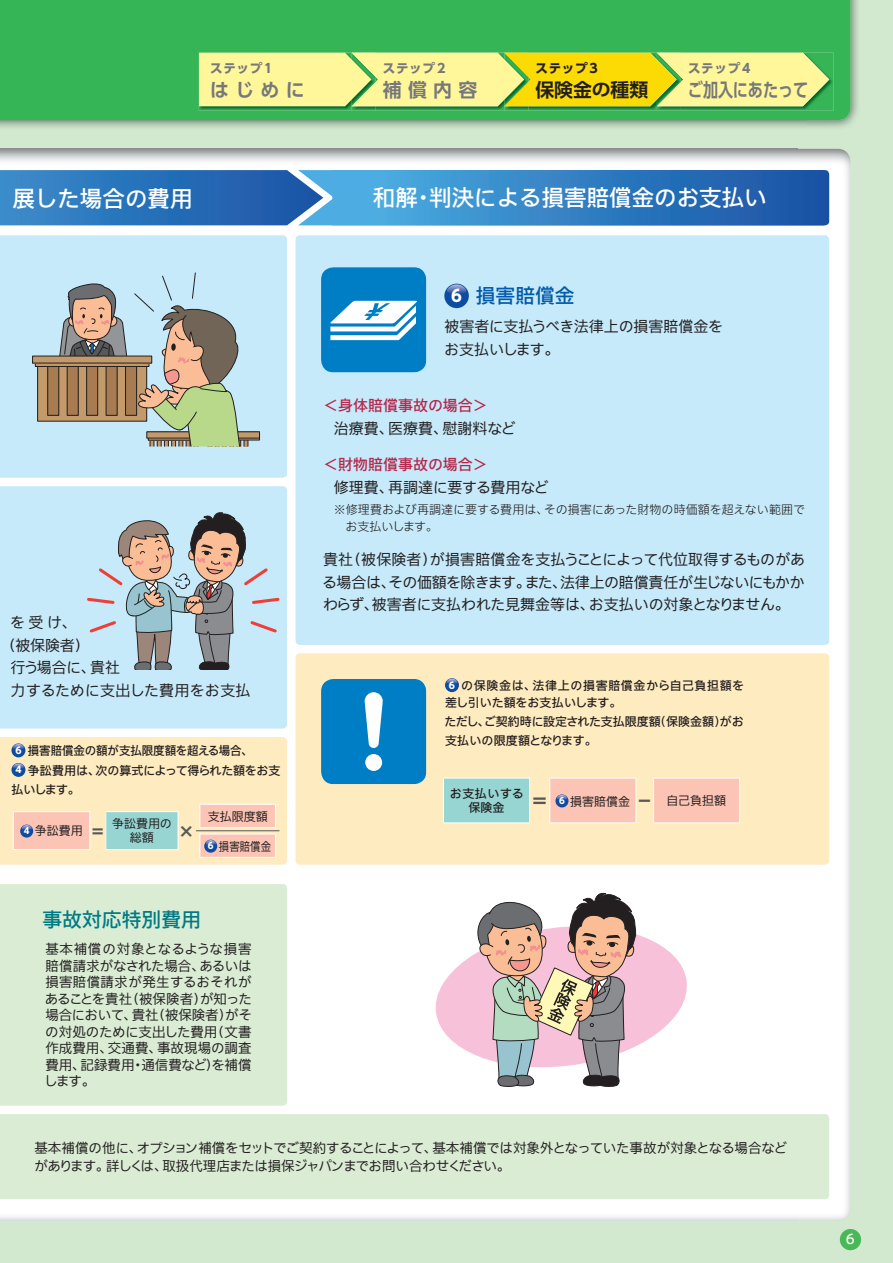
<style>
.page{position:relative;width:893px;height:1263px;background:#d2e8cf}
.page>*{position:absolute;margin:0;border:0;box-sizing:border-box;transform-origin:0 0}
.t1{font:500 22.5px "Iwa UCDA Goth Std";color:#fff}
.t2{font:500 19.8px "Iwa UCDA Goth Std";color:#007a84}
.t3{font:500 19.8px "Iwa UCDA Goth Std";color:#015aaa}
.t4{font:700 18.9px "UD Shin Go Pro De";color:#76787b;scale:.8 1}
.t5{font:700 18.9px "UD Shin Go Pro De";color:#76787b}
.t6{font:700 18.9px "UD Shin Go Pro De";color:#231f20}
.t7{font:700 16.5px "UD Shin Go Pro";color:#57585a}
.t8{font:100 15px/22.5px "Iwa UCDA Goth Std";letter-spacing:-.01em;color:#231f20}
.t9{font:500 15px "Iwa UCDA Goth Std";color:#b6274b}
.t10{font:100 15px "Iwa UCDA Goth Std";letter-spacing:.01em;color:#231f20}
.t11{font:100 13.5px/16.5px "Iwa UCDA Goth Std";letter-spacing:-.015em;color:#231f20;text-align:justify}
.t12{font:100 13.5px/18px "Iwa UCDA Goth Std";letter-spacing:-.04em;color:#231f20}
.t13{font:500 13.5px "Iwa UCDA Goth Std";color:#fff}
.t14{font:700 12.6px "UD Shin Go Pro";letter-spacing:.05em;color:#76787b}
.t15{font:700 12.6px "UD Shin Go Pro";letter-spacing:.05em;color:#231f20}
.t16{font:500 12px/18.5px "Iwa UCDA Goth Std";letter-spacing:-.005em;color:#231f20}
.t17{font:300 12px/16.5px "Iwa UCDA Goth Std";color:#231f20}
.t18{font:100 12px/13.5px "Iwa UCDA Goth Std";color:#231f20;text-align:center}
.t19{font:500 12px "Iwa UCDA Goth Std";letter-spacing:-.005em;color:#231f20;scale:.96 1}
.t20{font:500 12px/14.5px "Iwa UCDA Goth Std";letter-spacing:.04em;color:#231f20;text-align:center}
.t21{font:100 12px "Iwa UCDA Goth Std";color:#231f20;scale:.87 1}
.s1{font-size:16.95px}
.s2{font-family:"UD Shin Go Pro";font-weight:700;font-size:16.35px;color:#fff}
.s3{font-family:"UD Shin Go Pro";font-weight:700;font-size:9.3px;color:#fff}
.s4{font-family:"UD Shin Go Pro";font-weight:700;font-size:8.7px;color:#fff}
.s5{font-family:"UD Shin Go Pro";font-weight:700;font-size:16.5px;color:#57585a}
.s6{font-family:"UD Shin Go Pro";font-weight:700;font-size:18px;color:#57585a}
</style>
<div class="page">
<img style="left:807px;top:0;width:51px;height:127px">
<div style="left:0;top:0;width:850px;height:120px;background:#35b555"></div>
<img style="left:681px;top:53px;width:152px;height:58px">
<img style="left:528px;top:106px;width:129px;height:5px">
<img style="left:657px;top:106px;width:24px;height:5px">
<img style="left:376px;top:106px;width:128px;height:5px">
<img style="left:504px;top:106px;width:24px;height:5px">
<img style="left:199px;top:106px;width:153px;height:5px">
<img style="left:352px;top:106px;width:24px;height:5px">
<svg style="left:199px;top:53px;width:630px;height:53px;background:#f3ec73"></svg>
<img style="left:0;top:149px;width:850px;height:1071px">
<svg style="left:0;top:884px;width:287px;height:222px"></svg>
<svg style="left:0;top:170px;width:829px;height:55px;background:#327dc0"></svg>
<div style="left:0;top:235px;width:287px;height:243px;background:#c6eafa"></div>
<div style="left:0;top:486px;width:287px;height:243px;background:#c6eafa"></div>
<div style="left:296px;top:235px;width:533px;height:410px;background:#c6eafa;border-radius:4px"></div>
<div style="left:296px;top:653px;width:533px;height:212px;background:#feebbf;border-radius:4px"></div>
<div style="left:444px;top:284px;width:25px;height:24px;background:#0d4da1;border-radius:50%"></div>
<svg style="left:447px;top:284px;width:19px;height:9px"></svg>
<div style="left:445px;top:678px;width:14px;height:14px;background:#0d4da1;border-radius:50%"></div>
<svg style="left:446px;top:679px;width:11px;height:5px"></svg>
<div style="left:443px;top:778px;width:87px;height:45px;background:#96d5d2"></div>
<hr style="left:443px;top:778px;width:87px;height:1px;background:#fff">
<hr style="left:443px;top:778px;width:1px;height:44px;background:#fff">
<hr style="left:529px;top:778px;width:1px;height:44px;background:#fff">
<hr style="left:549px;top:778px;width:1px;height:44px;background:#fff">
<hr style="left:549px;top:822px;width:87px;height:1px;background:#fff">
<hr style="left:443px;top:822px;width:87px;height:1px;background:#fff">
<svg style="left:550px;top:778px;width:190px;height:45px;background:#f8c7b7"></svg>
<svg style="left:0;top:1114px;width:829px;height:85px"></svg>
<svg style="left:321px;top:267px;width:105px;height:105px;background:#3699d1"></svg>
<svg style="left:321px;top:679px;width:105px;height:105px;background:#198aca"></svg>
<svg style="left:431px;top:890px;width:260px;height:198px;background:#d8c6c6"></svg>
<div style="left:205px;top:432px;width:54px;height:6px;background:#c39a6b"></div>
<div style="left:204px;top:431px;width:56px;height:7px;border:1px solid #231f20"></div>
<div style="left:38px;top:362px;width:109px;height:59px;background:#c39a6b"></div>
<div style="left:37px;top:361px;width:110px;height:61px;border:1px solid #231f20"></div>
<div style="left:48px;top:362px;width:11px;height:53px;background:#a97b50"></div>
<div style="left:47px;top:361px;width:12px;height:55px;border:1px solid #231f20"></div>
<svg style="left:37px;top:363px;width:18px;height:2px"></svg>
<div style="left:35px;top:359px;width:114px;height:8px;border:1px solid #231f20"></div>
<div style="left:33px;top:356px;width:119px;height:7px;background:#c39a6b"></div>
<svg style="left:55px;top:272px;width:193px;height:174px;background:#b0b3a4"></svg>
<svg style="left:0;top:737px;width:287px;height:128px;background:#f2e1bf"></svg>
<svg style="left:86px;top:510px;width:195px;height:160px;background:#b3bfc5"></svg>
<div style="left:840px;top:1229px;width:21px;height:21px;background:#49b857;border-radius:50%"></div>
<p class="t14" style="left:210px;top:58px;width:64px">ステップ1</p>
<p class="t5" style="left:210px;top:75px;width:96px">は じ め に</p>
<p class="t14" style="left:383px;top:58px;width:64px">ステップ2</p>
<p class="t5" style="left:383px;top:75px;width:96px">補 償 内 容</p>
<p class="t15" style="left:535px;top:58px;width:64px">ステップ3</p>
<p class="t6" style="left:535px;top:75px;width:114px">保険金<span class="s1">の</span>種類</p>
<p class="t14" style="left:688px;top:58px;width:64px">ステップ4</p>
<p class="t4" style="left:688px;top:75px;width:152px">ご加入にあたって</p>
<h1 class="t1" style="left:12px;top:182px;width:181px">展した場合の費用</h1>
<h1 class="t1" style="left:373px;top:181px;width:395px">和解・判決による損害賠償金のお支払い</h1>
<h2 class="t3" style="left:451px;top:281px;width:125px"><span class="s2">6</span> 損害賠償金</h2>
<p class="t8" style="left:444px;top:314px;width:281px">被害者に支払うべき法律上の損害賠償金をお支払いします。</p>
<p class="t8" style="left:10px;top:610px;width:68px">を受け、</p>
<p class="t8" style="left:1px;top:633px;width:90px">（被保険者）</p>
<p class="t8" style="left:11px;top:655px;width:111px">行う場合に、貴社</p>
<p class="t10" style="left:11px;top:679px;width:242px">力するために支出した費用をお支払</p>
<p class="t19" style="left:15px;top:742px;width:249px"><span class="s3">6</span> 損害賠償金の額が支払限度額を超える場合、</p>
<p class="t16" style="left:15px;top:760px;width:267px"><span class="s3">4</span> 争訟費用は、次の算式によって得られた額をお支</p>
<p class="t16" style="left:11px;top:779px;width:70px">払いします。</p>
<p class="t18" style="left:24px;top:823px;width:81px"><span class="s4">4</span> 争訟費用 <span class="s5">=</span></p>
<p class="t18" style="left:112px;top:816px;width:61px">争訟費用の総額</p>
<p class="t7" style="left:178px;top:818px;width:18px">×</p>
<p class="t18" style="left:208px;top:808px;width:61px">支払限度額</p>
<p class="t21" style="left:208px;top:837px;width:74px"><span class="s4">6</span> 損害賠償金</p>
<h2 class="t2" style="left:43px;top:905px;width:160px">事故対応特別費用</h2>
<p class="t11" style="left:44px;top:940px;width:209px">基本補償の対象となるような損害賠償請求がなされた場合、あるいは損害賠償請求が発生するおそれがあることを貴社（被保険者）が知った場合において、貴社（被保険者）がその対処のために支出した費用（文書作成費用、交通費、事故現場の調査費用、記録費用・通信費など）を補償します。</p>
<p class="t9" style="left:323px;top:395px;width:166px">＜身体賠償事故の場合＞</p>
<p class="t8" style="left:334px;top:416px;width:183px">治療費、医療費、慰謝料など</p>
<p class="t9" style="left:323px;top:454px;width:166px">＜財物賠償事故の場合＞</p>
<p class="t8" style="left:334px;top:475px;width:216px">修理費、再調達に要する費用など</p>
<p class="t17" style="left:346px;top:500px;width:461px;text-indent:-12px">※ 修理費および再調達に要する費用は、その損害にあった財物の時価額を超えない範囲でお支払いします。</p>
<p class="t8" style="left:322px;top:547px;width:484px;text-align:justify">貴社（被保険者）が損害賠償金を支払うことによって代位取得するものがある場合は、その価額を除きます。また、法律上の賠償責任が生じないにもかかわらず、被害者に支払われた見舞金等は、お支払いの対象となりません。</p>
<p class="t16" style="left:445px;top:675px;width:301px;text-indent:4px"><span class="s3">6</span> の保険金は、法律上の損害賠償金から自己負担額を差し引いた額をお支払いします。<br>ただし、ご契約時に設定された支払限度額（保険金額）がお支払いの限度額となります。</p>
<p class="t20" style="left:450px;top:785px;width:76px">お支払いする保険金</p>
<p class="t18" style="left:533px;top:793px;width:195px"><span class="s6">=</span> <span class="s4">6</span> 損害賠償金<span class="s6">－</span> 自己負担額</p>
<p class="t12" style="left:34px;top:1138px;width:754px">基本補償の他に、オプション補償をセットでご契約することによって、基本補償では対象外となっていた事故が対象となる場合などがあります。詳しくは、取扱代理店または損保ジャパンまでお問い合わせください。</p>
<p class="t13" style="left:846px;top:1229px;width:11px">6</p>
</div>
